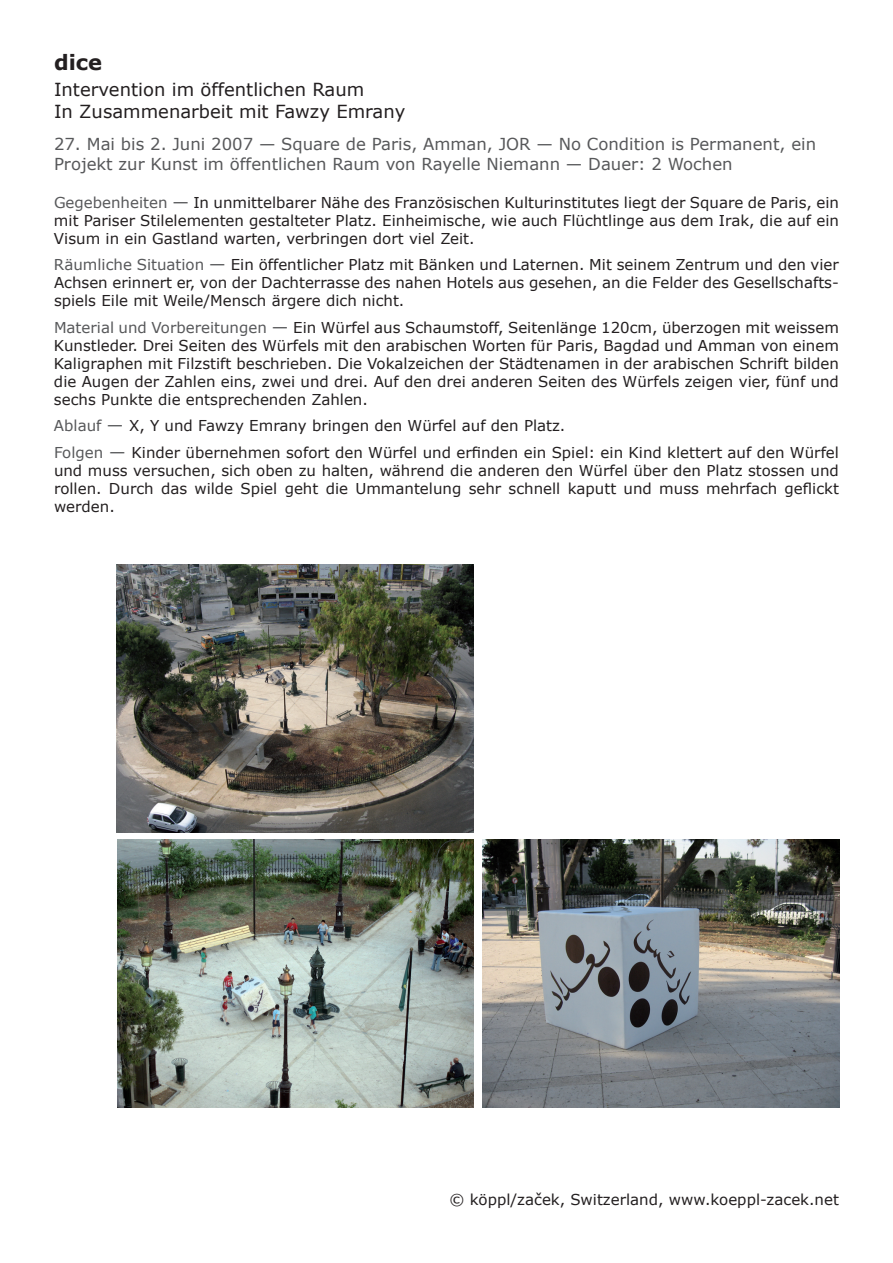
<style>
.page{position:relative;width:893px;height:1263px;background:#fff}
.page>*{position:absolute;margin:0;border:0;box-sizing:border-box;transform-origin:0 0}
.t1{font:700 21px "Verdana";color:#231f20}
.t2{font:18px/21.6px "Verdana";color:#231f20}
.t3{font:16.5px/19.8px "Verdana";color:#57585a}
.t4{font:15px/18px "Verdana";color:#231f20;text-align:justify}
.s1{color:#57585a}
.s2{font-size:16.5px;color:#57585a}
</style>
<div class="page">
<img style="left:117px;top:565px;width:357px;height:268px">
<img style="left:117px;top:840px;width:357px;height:268px">
<img style="left:482px;top:840px;width:357px;height:268px">
<h1 class="t1" style="left:54px;top:49px;width:50px">dice</h1>
<p class="t2" style="left:54px;top:79px;width:353px">Intervention im öffentlichen Raum<br>In Zusammenarbeit mit Fawzy Emrany</p>
<p class="t3" style="left:54px;top:134px;width:764px">27. Mai bis 2. Juni 2007 — Square de Paris, Amman, JOR — No Condition is Permanent, ein<br>Projekt zur Kunst im öffentlichen Raum von Rayelle Niemann — Dauer: 2 Wochen</p>
<p class="t4" style="left:54px;top:193px;width:786px"><span class="s1">Gegebenheiten</span> <span class="s2">—</span> In unmittelbarer Nähe des Französischen Kulturinstitutes liegt der Square de Paris, ein mit Pariser Stilelementen gestalteter Platz. Einheimische, wie auch Flüchtlinge aus dem Irak, die auf ein Visum in ein Gastland warten, verbringen dort viel Zeit.</p>
<p class="t4" style="left:54px;top:256px;width:786px"><span class="s1">Räumliche Situation</span> <span class="s2">—</span> Ein öffentlicher Platz mit Bänken und Laternen. Mit seinem Zentrum und den vier Achsen erinnert er, von der Dachterrasse des nahen Hotels aus gesehen, an die Felder des Gesellschafts&shy;spiels Eile mit Weile/Mensch ärgere dich nicht.</p>
<p class="t4" style="left:54px;top:318px;width:786px"><span class="s1">Material und Vorbereitungen</span> <span class="s2">—</span> Ein Würfel aus Schaumstoff, Seitenlänge 120cm, überzogen mit weissem Kunstleder. Drei Seiten des Würfels mit den arabischen Worten für Paris, Bagdad und Amman von einem Kaligraphen mit Filzstift beschrieben. Die Vokalzeichen der Städtenamen in der arabischen Schrift bilden die Augen der Zahlen eins, zwei und drei. Auf den drei anderen Seiten des Würfels zeigen vier, fünf und sechs Punkte die entsprechenden Zahlen.</p>
<p class="t4" style="left:54px;top:413px;width:786px;line-height:26.5px"><span class="s1">Ablauf</span> <span class="s2">—</span> X, Y und Fawzy Emrany bringen den Würfel auf den Platz.<br><span class="s1">Folgen</span> <span class="s2">—</span> Kinder übernehmen sofort den Würfel und erfinden ein Spiel: ein Kind klettert auf den Würfel</p>
<p class="t4" style="left:54px;top:461px;width:786px">und muss versuchen, sich oben zu halten, während die anderen den Würfel über den Platz stossen und rollen. Durch das wilde Spiel geht die Ummantelung sehr schnell kaputt und muss mehrfach geflickt werden.</p>
<p class="t4" style="left:449px;top:1190px;width:391px">© köppl/začek, Switzerland, www.koeppl-zacek.net</p>
</div>
